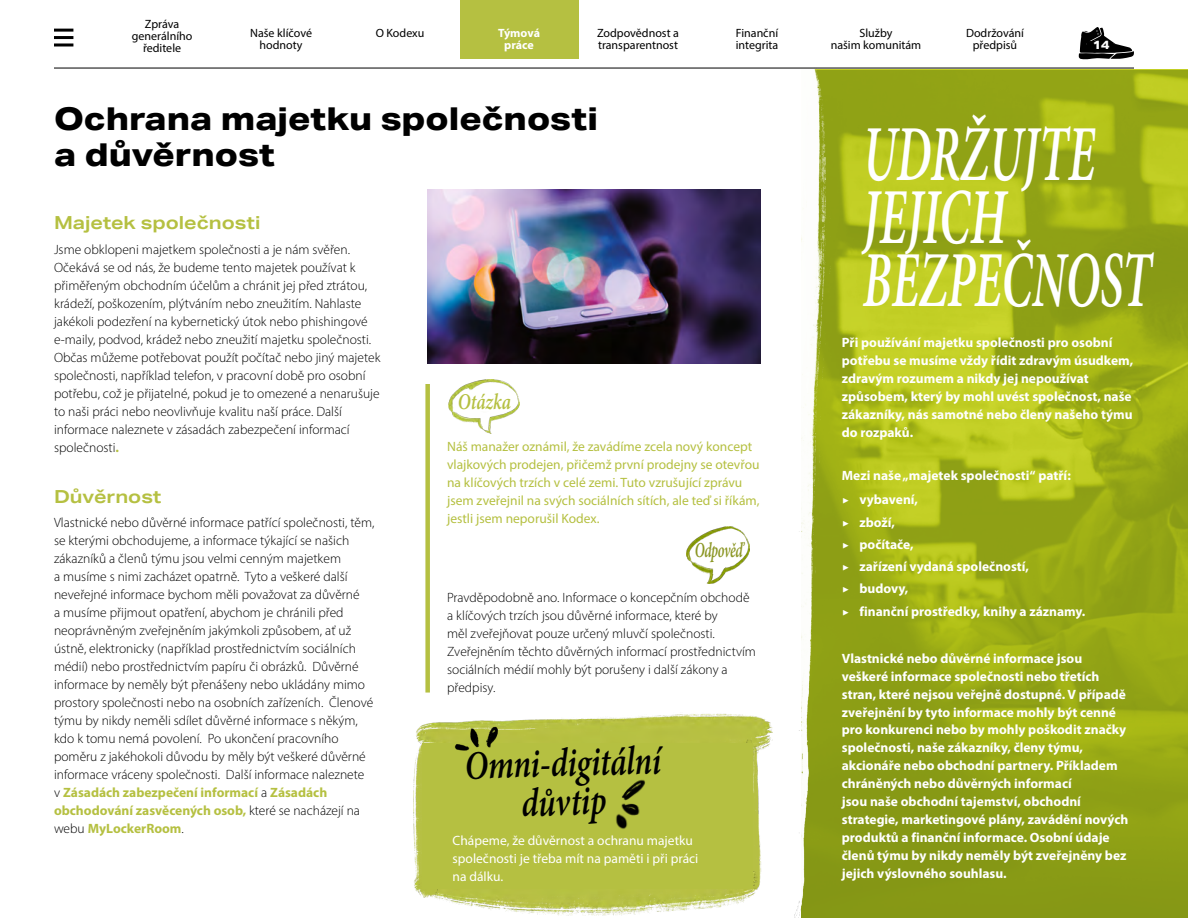
<style>
.page{position:relative;width:1188px;height:918px;background:#fff}
.page>*{position:absolute;margin:0;border:0;box-sizing:border-box;transform-origin:0 0}
.t1{font:italic 600 79.5px/63px "Minion Pro";color:#fff;scale:.6 1}
.t2{font:italic 600 40.5px/39px "Minion Pro";color:#000;text-align:center;scale:.8 1}
.t3{font:800 31.5px/36px "Aktiv Grotesk Ex";color:#000}
.t4{font:italic 600 22.5px "Minion Pro";color:#b5c041;scale:.8 1}
.t5{font:italic 600 21.3px "Minion Pro";letter-spacing:-.025em;color:#8b9624;scale:.65 1}
.t6{font:700 18px "Aktiv Grotesk Ex";color:#b5c041}
.t7{font:300 13.5px/18px "Myriad Pro";color:#000}
.t8{font:700 13.5px/18px "Myriad Pro";color:#fff}
.t9{font:13.5px/18px "Myriad Pro";color:#b5c041}
.t10{font:13.5px/18px "Myriad Pro";color:#fff}
.t11{font:12px/12px "Myriad Pro";color:#000;text-align:center}
.t12{font:700 12px/12px "Myriad Pro";letter-spacing:-.005em;color:#fff;text-align:center}
.t13{font:800 12px "Aktiv Grotesk Ex";color:#fff}
.s1{font-weight:700;color:#b5c041}
.s2{font-family:"Modern Pictograms";font-weight:400}
</style>
<div class="page">
<svg style="left:830px;top:70px;width:358px;height:848px;background:#9dad17"></svg>
<img style="left:753px;top:767px;width:8px;height:121px">
<img style="left:423px;top:863px;width:335px;height:52px">
<img style="left:416px;top:713px;width:356px;height:54px">
<img style="left:414px;top:743px;width:26px;height:154px">
<img style="left:738px;top:739px;width:17px;height:80px">
<div style="left:422px;top:743px;width:331px;height:145px;background:#b5c041"></div>
<img style="left:794px;top:69px;width:36px;height:849px">
<img style="left:448px;top:723px;width:60px;height:28px">
<img style="left:616px;top:773px;width:29px;height:56px">
<hr style="left:54px;top:68px;width:1080px;height:1px;background:#000">
<div style="left:425px;top:384px;width:5px;height:309px;background:#b5c041"></div>
<img style="left:428px;top:190px;width:332px;height:174px">
<img style="left:686px;top:526px;width:64px;height:58px">
<img style="left:449px;top:379px;width:71px;height:55px">
<div style="left:460px;top:0;width:119px;height:59px;background:#b5c041"></div>
<hr style="left:54px;top:29px;width:19px;height:3px;background:#000">
<hr style="left:54px;top:36px;width:19px;height:3px;background:#000">
<hr style="left:54px;top:43px;width:19px;height:3px;background:#000">
<svg style="left:1079px;top:27px;width:55px;height:32px"></svg>
<p class="t11" style="left:132px;top:18px;width:62px">Zpráva generálního ředitele</p>
<p class="t11" style="left:250px;top:26px;width:63px">Naše klíčové hodnoty</p>
<p class="t11" style="left:376px;top:27px;width:50px">O Kodexu</p>
<p class="t11" style="left:736px;top:27px;width:44px;text-align:left">Finanční integrita</p>
<p class="t11" style="left:831px;top:27px;width:92px">Služby<br>našim komunitám</p>
<p class="t11" style="left:966px;top:26px;width:59px">Dodržování předpisů</p>
<p class="t12" style="left:498px;top:26px;width:43px">Týmová práce</p>
<p class="t11" style="left:597px;top:27px;width:83px;text-align:left">Zodpovědnost a transparentnost</p>
<p class="t13" style="left:1093px;top:38px;width:18px">14</p>
<h3 class="t3" style="left:54px;top:101px;width:545px">Ochrana majetku společnosti a důvěrnost</h3>
<h3 class="t6" style="left:54px;top:211px;width:208px">Majetek společnosti</h3>
<p class="t7" style="left:54px;top:240px;width:328px">Jsme obklopeni majetkem společnosti a je nám svěřen.<br>Očekává se od nás, že budeme tento majetek používat k přiměřeným obchodním účelům a chránit jej před ztrátou, krádeží, poškozením, plýtváním nebo zneužitím. Nahlaste jakékoli podezření na kybernetický útok nebo phishingové e-maily, podvod, krádež nebo zneužití majetku společnosti.<br>Občas můžeme potřebovat použít počítač nebo jiný majetek společnosti, například telefon, v pracovní době pro osobní potřebu, což je přijatelné, pokud je to omezené a nenarušuje to naši práci nebo neovlivňuje kvalitu naší práce. Další informace naleznete v zásadách zabezpečení informací společnosti<span class="s1">.</span></p>
<h3 class="t6" style="left:54px;top:485px;width:109px">Důvěrnost</h3>
<p class="t7" style="left:54px;top:514px;width:322px">Vlastnické nebo důvěrné informace patřící společnosti, těm, se kterými obchodujeme, a informace týkající se našich zákazníků a členů týmu jsou velmi cenným majetkem<br>a musíme s nimi zacházet opatrně. Tyto a veškeré další neveřejné informace bychom měli považovat za důvěrné<br>a musíme přijmout opatření, abychom je chránili před neoprávněným zveřejněním jakýmkoli způsobem, ať už ústně, elektronicky (například prostřednictvím sociálních médií) nebo prostřednictvím papíru či obrázků. Důvěrné informace by neměly být přenášeny nebo ukládány mimo prostory společnosti nebo na osobních zařízeních. Členové týmu by nikdy neměli sdílet důvěrné informace s někým, kdo k tomu nemá povolení. Po ukončení pracovního poměru z jakéhokoli důvodu by měly být veškeré důvěrné informace vráceny společnosti. Další informace naleznete<br>v <span class="s1">Zásadách zabezpečení informací</span> a <span class="s1">Zásadách obchodování zasvěcených osob,</span> které se nacházejí na webu <span class="s1">MyLockerRoom</span>.</p>
<h3 class="t4" style="left:458px;top:388px;width:68px">Otázka</h3>
<p class="t9" style="left:447px;top:438px;width:314px">Náš manažer oznámil, že zavádíme zcela nový koncept vlajkových prodejen, přičemž první prodejny se otevřou na klíčových trzích v celé zemi. Tuto vzrušující zprávu jsem zveřejnil na svých sociálních sítích, ale teď si říkám, jestli jsem neporušil Kodex.</p>
<h3 class="t5" style="left:695px;top:538px;width:75px">Odpověď</h3>
<p class="t7" style="left:447px;top:588px;width:310px">Pravděpodobně ano. Informace o koncepčním obchodě a klíčových trzích jsou důvěrné informace, které by<br>měl zveřejňovat pouze určený mluvčí společnosti.<br>Zveřejněním těchto důvěrných informací prostřednictvím sociálních médií mohly být porušeny i další zákony a předpisy.</p>
<h2 class="t2" style="left:465px;top:747px;width:247px;rotate:-1deg">Omni-digitální důvtip</h2>
<p class="t10" style="left:453px;top:831px;width:247px">Chápeme, že důvěrnost a ochranu majetku společnosti je třeba mít na paměti i při práci na dálku.</p>
<h1 class="t1" style="left:863px;top:127px;width:482px">UDRŽUJTE<br>JEJICH<br>BEZPEČNOST</h1>
<p class="t8" style="left:842px;top:333px;width:293px">Při používání majetku společnosti pro osobní potřebu se musíme vždy řídit zdravým úsudkem, zdravým rozumem a nikdy jej nepoužívat způsobem, který by mohl uvést společnost, naše zákazníky, nás samotné nebo členy našeho týmu do rozpaků.</p>
<p class="t8" style="left:842px;top:462px;width:230px;line-height:24.8px">Mezi naše „majetek společnosti“ patří: <span class="s2">&gt;</span> vybavení,</p>
<p class="t8" style="left:842px;top:510px;width:245px;line-height:22.2px"><span class="s2">&gt;</span> zboží,<br><span class="s2">&gt;</span> počítače,<br><span class="s2">&gt;</span> zařízení vydaná společností,<br><span class="s2">&gt;</span> budovy,<br><span class="s2">&gt;</span> finanční prostředky, knihy a záznamy.</p>
<p class="t8" style="left:842px;top:649px;width:288px">Vlastnické nebo důvěrné informace jsou veškeré informace společnosti nebo třetích stran, které nejsou veřejně dostupné. V případě zveřejnění by tyto informace mohly být cenné pro konkurenci nebo by mohly poškodit značky společnosti, naše zákazníky, členy týmu, akcionáře nebo obchodní partnery. Příkladem chráněných nebo důvěrných informací<br>jsou naše obchodní tajemství, obchodní strategie, marketingové plány, zavádění nových produktů a finanční informace. Osobní údaje členů týmu by nikdy neměly být zveřejněny bez jejich výslovného souhlasu.</p>
</div>
